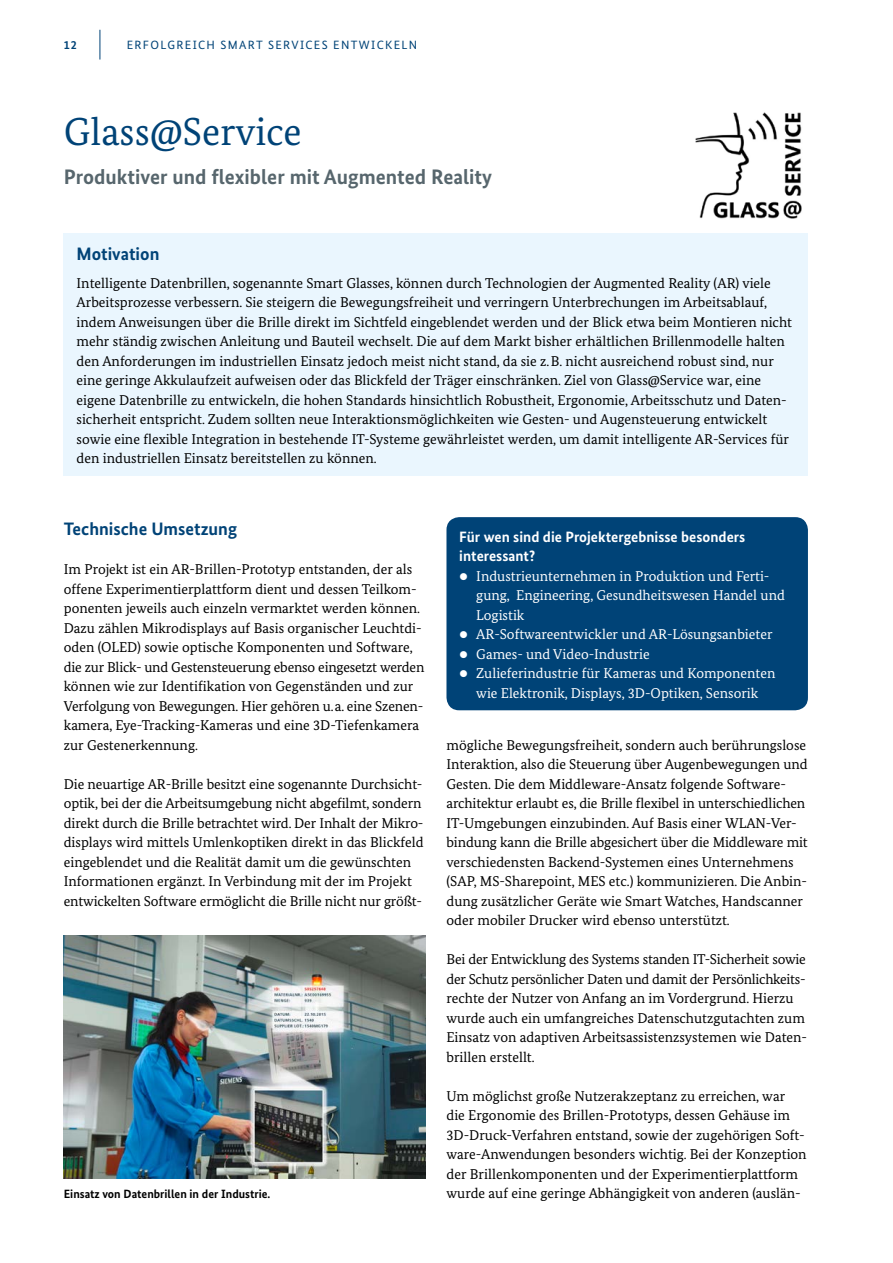
<style>
.page{position:relative;width:893px;height:1263px;background:#fff}
.page>*{position:absolute;margin:0;border:0;box-sizing:border-box;transform-origin:0 0}
.t1{font:39px "Bundes Serif";color:#004377}
.t2{font:700 21px "Bundes Sans";color:#57666d}
.t3{font:700 18px "Bundes Sans";color:#004377}
.t4{font:700 15px/19.5px "Bundes Sans";color:#fff}
.t5{font:14.25px/19.5px "Bundes Serif";color:#000}
.t6{font:14.25px/19.5px "Bundes Serif";color:#fff}
.t7{font:700 12px "Bundes Sans";color:#000}
.t8{font:12px "Bundes Sans";letter-spacing:.11em;color:#004377}
.t9{font:700 12px "Bundes Sans";color:#004377}
</style>
<div class="page">
<hr style="left:100px;top:30px;width:1px;height:30px;background:#004377">
<div style="left:64px;top:233px;width:744px;height:243px;background:#eaf6fe"></div>
<img style="left:695px;top:112px;width:107px;height:107px">
<div style="left:446px;top:517px;width:362px;height:193px;background:#004377;border-radius:13px"></div>
<img style="left:64px;top:935px;width:361px;height:244px">
<p class="t9" style="left:64px;top:37px;width:15px">12</p>
<p class="t8" style="left:127px;top:37px;width:292px">ERFOLGREICH SMART SERVICES ENTWICKELN</p>
<h2 class="t1" style="left:64px;top:108px;width:239px">Glass@Service</h2>
<h3 class="t2" style="left:64px;top:164px;width:430px">Produktiver und flexibler mit Augmented Reality</h3>
<h3 class="t3" style="left:77px;top:243px;width:84px">Motivation</h3>
<p class="t5" style="left:77px;top:273px;width:717px">Intelligente Datenbrillen, sogenannte Smart Glasses, können durch Technologien der Augmented Reality (AR) viele Arbeitsprozesse verbessern. Sie steigern die Bewegungsfreiheit und verringern Unterbrechungen im Arbeitsablauf, indem Anweisungen über die Brille direkt im Sichtfeld eingeblendet werden und der Blick etwa beim Montieren nicht mehr ständig zwischen Anleitung und Bauteil wechselt. Die auf dem Markt bisher erhältlichen Brillenmodelle halten den Anforderungen im industriellen Einsatz jedoch meist nicht stand, da sie z. B. nicht ausreichend robust sind, nur eine geringe Akkulaufzeit aufweisen oder das Blickfeld der Träger einschränken. Ziel von Glass@Service war, eine eigene Datenbrille zu entwickeln, die hohen Standards hinsichtlich Robustheit, Ergonomie, Arbeitsschutz und Daten&shy;sicherheit entspricht. Zudem sollten neue Interaktionsmöglichkeiten wie Gesten- und Augensteuerung entwickelt sowie eine flexible Integration in bestehende IT-Systeme gewährleistet werden, um damit intelligente AR-Services für den industriellen Einsatz bereitstellen zu können.</p>
<h3 class="t3" style="left:64px;top:518px;width:175px">Technische Umsetzung</h3>
<p class="t5" style="left:64px;top:560px;width:362px">Im Projekt ist ein AR-Brillen-Prototyp entstanden, der als offene Experimentierplattform dient und dessen Teilkom&shy;ponenten jeweils auch einzeln vermarktet werden können.<br>Dazu zählen Mikrodisplays auf Basis organischer Leuchtdi&shy;oden (OLED) sowie optische Komponenten und Software, die zur Blick- und Gestensteuerung ebenso eingesetzt werden können wie zur Identifikation von Gegenständen und zur Verfolgung von Bewegungen. Hier gehören u. a. eine Szenen&shy;kamera, Eye-Tracking-Kameras und eine 3D-Tiefenkamera zur Gestenerkennung.</p>
<p class="t5" style="left:64px;top:774px;width:361px">Die neuartige AR-Brille besitzt eine sogenannte Durchsicht&shy;optik, bei der die Arbeitsumgebung nicht abgefilmt, sondern direkt durch die Brille betrachtet wird. Der Inhalt der Mikro&shy;displays wird mittels Umlenkoptiken direkt in das Blickfeld eingeblendet und die Realität damit um die gewünschten Informationen ergänzt. In Verbindung mit der im Projekt entwickelten Software ermöglicht die Brille nicht nur größt-</p>
<p class="t7" style="left:64px;top:1187px;width:208px">Einsatz von Datenbrillen in der Industrie.</p>
<h4 class="t4" style="left:459px;top:526px;width:288px">Für wen sind die Projektergebnisse besonders interessant?</h4>
<p class="t6" style="left:476px;top:566px;width:310px;text-indent:-17px">• Industrieunternehmen in Produktion und Ferti&shy;gung, Engineering, Gesundheitswesen Handel und<br>Logistik</p>
<p class="t6" style="left:459px;top:624px;width:315px">• AR-Softwareentwickler und AR-Lösungsanbieter</p>
<p class="t6" style="left:459px;top:644px;width:192px">• Games- und Video-Industrie</p>
<p class="t6" style="left:459px;top:663px;width:318px;text-align:center">• Zulieferindustrie für Kameras und Komponenten wie Elektronik, Displays, 3D-Optiken, Sensorik</p>
<p class="t5" style="left:446px;top:735px;width:363px">mögliche Bewegungsfreiheit, sondern auch berührungslose Interaktion, also die Steuerung über Augenbewegungen und Gesten. Die dem Middleware-Ansatz folgende Software&shy;architektur erlaubt es, die Brille flexibel in unterschiedlichen IT-Umgebungen einzubinden. Auf Basis einer WLAN-Ver&shy;bindung kann die Brille abgesichert über die Middleware mit verschiedensten Backend-Systemen eines Unternehmens (SAP, MS-Sharepoint, MES etc.) kommunizieren. Die Anbin&shy;dung zusätzlicher Geräte wie Smart Watches, Handscanner oder mobiler Drucker wird ebenso unterstützt.</p>
<p class="t5" style="left:446px;top:950px;width:362px">Bei der Entwicklung des Systems standen IT-Sicherheit sowie der Schutz persönlicher Daten und damit der Persönlichkeits&shy;rechte der Nutzer von Anfang an im Vordergrund. Hierzu wurde auch ein umfangreiches Datenschutzgutachten zum Einsatz von adaptiven Arbeitsassistenzsystemen wie Daten&shy;brillen erstellt.</p>
<p class="t5" style="left:446px;top:1086px;width:362px">Um möglichst große Nutzerakzeptanz zu erreichen, war die Ergonomie des Brillen-Prototyps, dessen Gehäuse im 3D-Druck-Verfahren entstand, sowie der zugehörigen Soft&shy;ware-Anwendungen besonders wichtig. Bei der Konzeption der Brillenkomponenten und der Experimentierplattform wurde auf eine geringe Abhängigkeit von anderen (auslän-</p>
</div>
